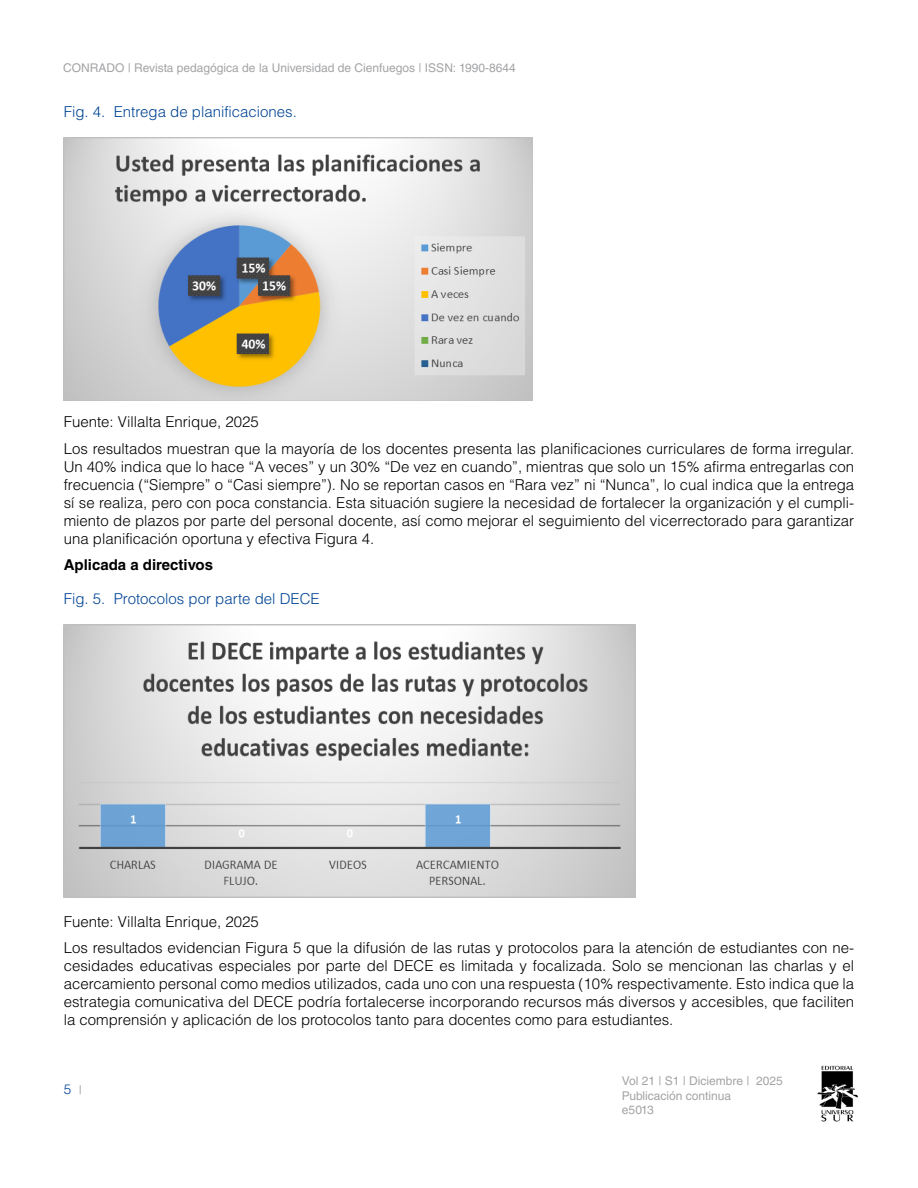
<style>
.page{position:relative;width:918px;height:1188px;background:#fff}
.page>*{position:absolute;margin:0;border:0;box-sizing:border-box;transform-origin:0 0}
.t1{font:300 15px/18px "Helvetica LT Std";color:#000}
.t2{font:300 15px "Helvetica LT Std";color:#004494}
.t3{font:700 15px "Helvetica LT Std";color:#000}
.t4{font:300 13.5px "Helvetica LT Std";color:#004494}
.t5{font:12px/14.4px "Helvetica LT Std";color:#a3a4a6}
.s1{font-weight:400;font-size:12px;color:#a3a4a6}
</style>
<div class="page">
<img style="left:817px;top:1065px;width:41px;height:57px">
<img style="left:64px;top:138px;width:469px;height:263px">
<img style="left:64px;top:624px;width:571px;height:274px">
<p class="t5" style="left:63px;top:61px;width:454px">CONRADO | Revista pedagógica de la Universidad de Cienfuegos | ISSN: 1990-8644</p>
<p class="t2" style="left:64px;top:102px;width:235px">Fig. 4. Entrega de planificaciones.</p>
<p class="t1" style="left:64px;top:408px;width:792px;line-height:26.5px">Fuente: Villalta Enrique, 2025<br>Los resultados muestran que la mayoría de los docentes presenta las planificaciones curriculares de forma irregular.</p>
<p class="t1" style="left:64px;top:457px;width:792px;text-align:justify">Un 40% indica que lo hace “A veces” y un 30% “De vez en cuando”, mientras que solo un 15% afirma entregarlas con frecuencia (“Siempre” o “Casi siempre”). No se reportan casos en “Rara vez” ni “Nunca”, lo cual indica que la entrega sí se realiza, pero con poca constancia. Esta situación sugiere la necesidad de fortalecer la organización y el cumpli&shy;miento de plazos por parte del personal docente, así como mejorar el seguimiento del vicerrectorado para garantizar una planificación oportuna y efectiva Figura 4.</p>
<p class="t3" style="left:64px;top:556px;width:151px">Aplicada a directivos</p>
<p class="t2" style="left:64px;top:589px;width:257px">Fig. 5. Protocolos por parte del DECE</p>
<p class="t1" style="left:64px;top:908px;width:792px;line-height:26.5px">Fuente: Villalta Enrique, 2025<br>Los resultados evidencian Figura 5 que la difusión de las rutas y protocolos para la atención de estudiantes con ne-</p>
<p class="t1" style="left:64px;top:957px;width:792px;text-align:justify">cesidades educativas especiales por parte del DECE es limitada y focalizada. Solo se mencionan las charlas y el acercamiento personal como medios utilizados, cada uno con una respuesta (10% respectivamente. Esto indica que la estrategia comunicativa del DECE podría fortalecerse incorporando recursos más diversos y accesibles, que faciliten la comprensión y aplicación de los protocolos tanto para docentes como para estudiantes.</p>
<p class="t4" style="left:64px;top:1081px;width:20px">5 <span class="s1">|</span></p>
<p class="t5" style="left:622px;top:1074px;width:162px">Vol 21 | S1 | Diciembre | 2025<br>Publicación continua<br>e5013</p>
</div>
